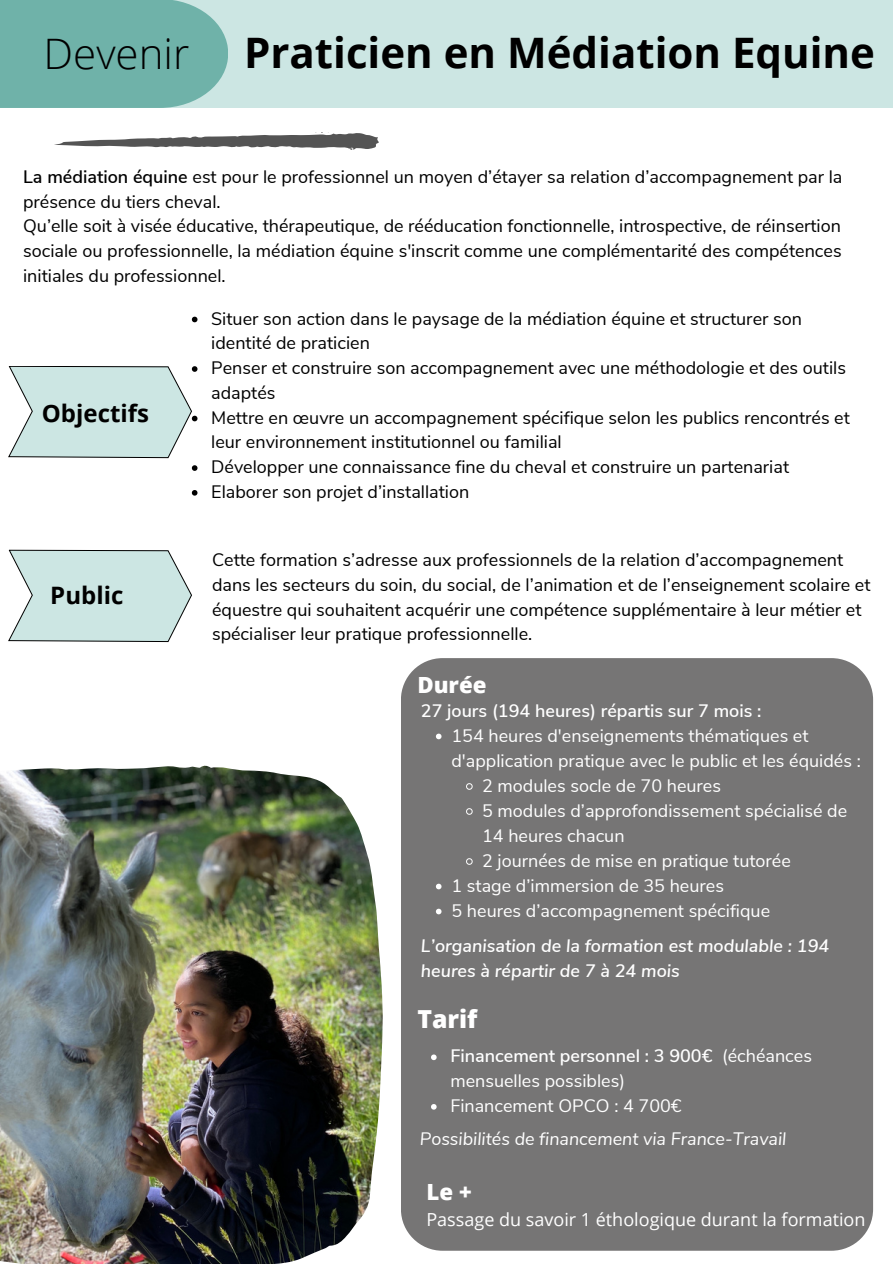
<style>
.page{position:relative;width:893px;height:1264px;background:#fff}
.page>*{position:absolute;margin:0;border:0;box-sizing:border-box;transform-origin:0 0}
.t1{font:700 42px "Open Sans";color:#000}
.t2{font:300 42px "Open Sans";color:#000}
.t3{font:800 24.9px "Open Sans";color:#fff}
.t4{font:700 24px "Open Sans";color:#000}
.t5{font:800 22.2px "Open Sans";color:#fff}
.t6{font:18px/24.8px "Nunito Sans";color:#000}
.t7{font:18px/25px "Nunito Sans";color:#fff}
.t8{font:italic 600 18px/25px "Nunito Sans";color:#fff}
.t9{font:18px "Open Sans";color:#fff}
.t10{font:italic 18px "Nunito Sans";color:#fff}
.t11{font:600 18px "Nunito Sans";color:#fff}
.s1{font-weight:600}
</style>
<div class="page">
<svg style="left:54px;top:132px;width:325px;height:18px"></svg>
<div style="left:0;top:0;width:892px;height:108px;background:#cce6e3"></div>
<div style="left:0;top:0;width:228px;height:108px;background:#6fb2a9"></div>
<div style="left:401px;top:658px;width:472px;height:592px;background:#767575;border-radius:42px"></div>
<svg style="left:436px;top:733px;width:5px;height:6px"></svg>
<svg style="left:466px;top:783px;width:7px;height:7px"></svg>
<svg style="left:466px;top:808px;width:7px;height:7px"></svg>
<svg style="left:466px;top:858px;width:7px;height:7px"></svg>
<svg style="left:436px;top:883px;width:5px;height:6px"></svg>
<svg style="left:436px;top:908px;width:5px;height:6px"></svg>
<svg style="left:431px;top:1054px;width:5px;height:6px"></svg>
<svg style="left:431px;top:1104px;width:5px;height:5px"></svg>
<img style="left:0;top:765px;width:382px;height:498px">
<svg style="left:192px;top:317px;width:5px;height:5px"></svg>
<svg style="left:192px;top:465px;width:5px;height:6px"></svg>
<svg style="left:192px;top:490px;width:5px;height:5px"></svg>
<svg style="left:8px;top:366px;width:189px;height:92px"></svg>
<svg style="left:8px;top:550px;width:184px;height:92px"></svg>
<p class="t2" style="left:44px;top:24px;width:147px">Devenir</p>
<p class="t1" style="left:244px;top:23px;width:632px">Praticien en Médiation Equine</p>
<p class="t6" style="left:23px;top:164px;width:820px"><span class="s1">La médiation équine</span> est pour le professionnel un moyen d’étayer sa relation d’accompagnement par la présence du tiers cheval.</p>
<p class="t6" style="left:23px;top:214px;width:820px;text-align:justify">Qu’elle soit à visée éducative, thérapeutique, de rééducation fonctionnelle, introspective, de réinsertion sociale ou professionnelle, la médiation équine s'inscrit comme une complémentarité des compétences initiales du professionnel.</p>
<p class="t4" style="left:42px;top:396px;width:109px">Objectifs</p>
<p class="t4" style="left:50px;top:578px;width:74px">Public</p>
<p class="t6" style="left:211px;top:306px;width:592px">Situer son action dans le paysage de la médiation équine et structurer son identité de praticien</p>
<p class="t6" style="left:211px;top:356px;width:636px">Penser et construire son accompagnement avec une méthodologie et des outils adaptés</p>
<p class="t6" style="left:211px;top:405px;width:640px">Mettre en œuvre un accompagnement spécifique selon les publics rencontrés et leur environnement institutionnel ou familial</p>
<p class="t6" style="left:211px;top:455px;width:579px">Développer une connaissance fine du cheval et construire un partenariat</p>
<p class="t6" style="left:211px;top:479px;width:259px">Elaborer son projet d’installation</p>
<p class="t6" style="left:212px;top:548px;width:660px">Cette formation s’adresse aux professionnels de la relation d’accompagnement dans les secteurs du soin, du social, de l’animation et de l’enseignement scolaire et équestre qui souhaitent acquérir une compétence supplémentaire à leur métier et spécialiser leur pratique professionnelle.</p>
<p class="t5" style="left:417px;top:669px;width:71px">Durée</p>
<p class="t11" style="left:421px;top:699px;width:342px">27 jours (194 heures) répartis sur 7 mois :</p>
<p class="t7" style="left:451px;top:723px;width:411px">154 heures d'enseignements thématiques et d'application pratique avec le public et les équidés :</p>
<p class="t7" style="left:482px;top:773px;width:240px">2 modules socle de 70 heures</p>
<p class="t7" style="left:482px;top:798px;width:366px">5 modules d’approfondissement spécialisé de<br>14 heures chacun</p>
<p class="t7" style="left:482px;top:848px;width:310px">2 journées de mise en pratique tutorée</p>
<p class="t7" style="left:451px;top:873px;width:274px">1 stage d’immersion de 35 heures</p>
<p class="t7" style="left:451px;top:898px;width:320px">5 heures d’accompagnement spécifique</p>
<p class="t8" style="left:421px;top:933px;width:410px">L’organisation de la formation est modulable : 194 heures à répartir de 7 à 24 mois</p>
<p class="t3" style="left:417px;top:1001px;width:62px">Tarif</p>
<p class="t7" style="left:450px;top:1044px;width:363px"><span class="s1">Financement personnel : 3 900€</span> (échéances mensuelles possibles)</p>
<p class="t7" style="left:450px;top:1093px;width:233px">Financement OPCO : 4 700€</p>
<p class="t10" style="left:419px;top:1126px;width:368px">Possibilités de financement via France-Travail</p>
<p class="t5" style="left:426px;top:1176px;width:47px">Le +</p>
<p class="t9" style="left:426px;top:1206px;width:440px">Passage du savoir 1 éthologique durant la formation</p>
</div>
